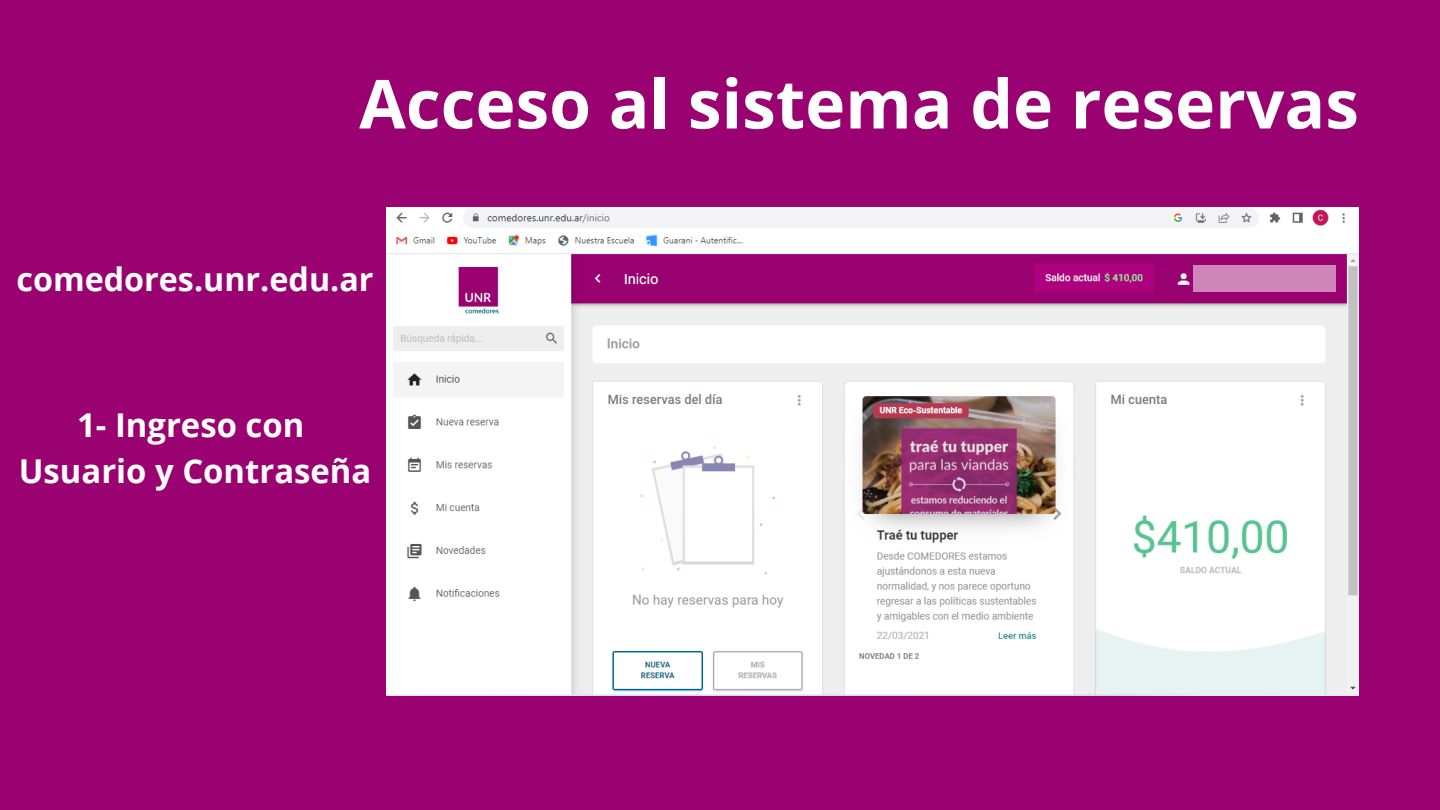
<style>
.page{position:relative;width:1440px;height:810px;background:#990270}
.page>*{position:absolute;margin:0;border:0;box-sizing:border-box;transform-origin:0 0}
.t1{font:700 67.7px "Open Sans";color:#fff}
.t2{font:700 32.8px/45.8px "Open Sans";color:#fff;text-align:center}
.t3{font:700 32.3px "Open Sans";color:#fff}
</style>
<div class="page">
<img style="left:387px;top:208px;width:972px;height:487px">
<div style="left:1193px;top:265px;width:143px;height:27px;background:#ce85b9"></div>
<h1 class="t1" style="left:359px;top:56px;width:1001px">Acceso al sistema de reservas</h1>
<p class="t3" style="left:17px;top:256px;width:359px">comedores.unr.edu.ar</p>
<p class="t2" style="left:19px;top:401px;width:354px">1- Ingreso con<br>Usuario y Contraseña</p>
</div>
